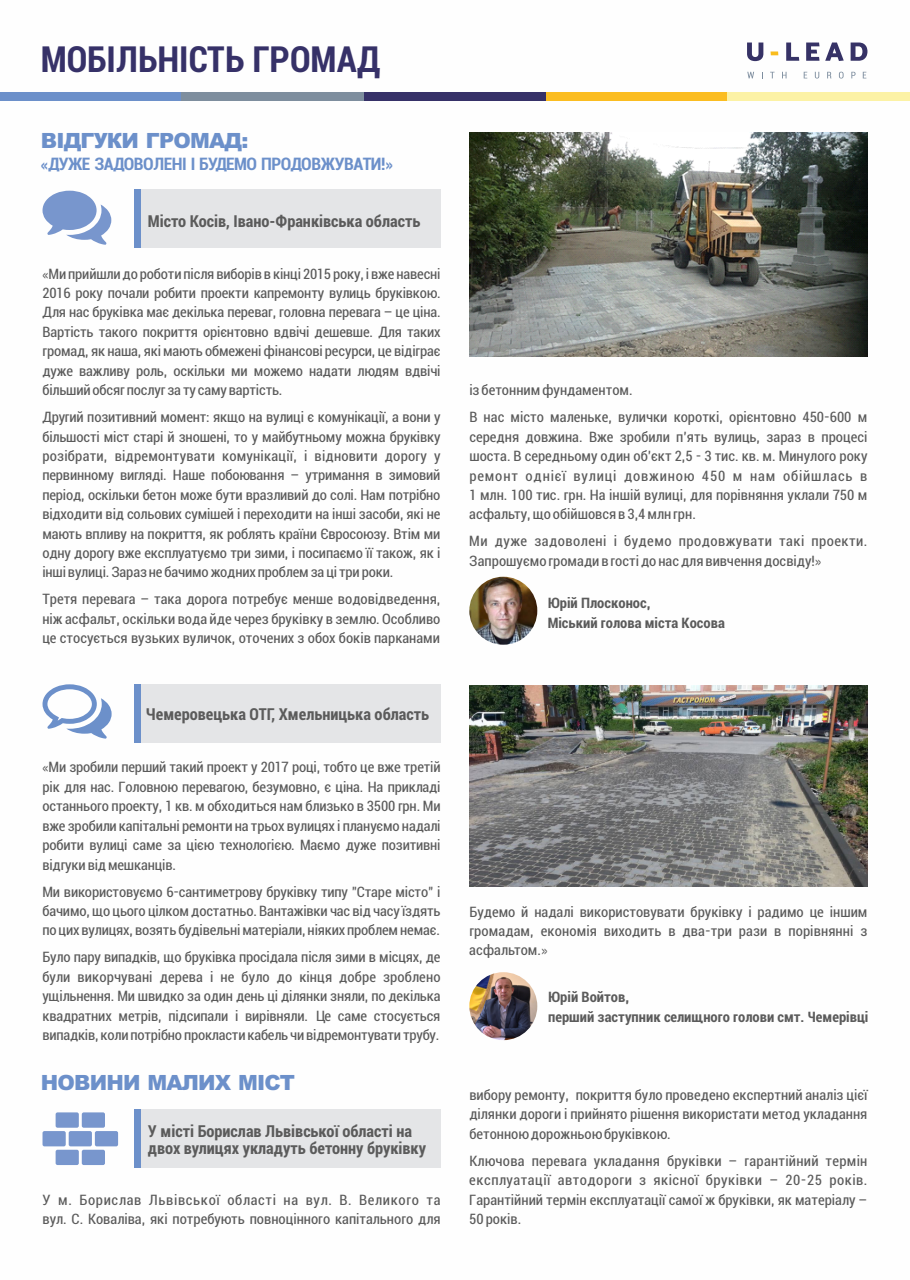
<style>
.page{position:relative;width:910px;height:1280px;background:#fff}
.page>*{position:absolute;margin:0;border:0;box-sizing:border-box;transform-origin:0 0}
.t1{font:700 36px "Roboto Condensed";color:#363168}
.t2{font:900 21px "Arial";letter-spacing:-.04em;color:#6c90ca}
.t3{font:700 condensed 18px "Roboto";letter-spacing:-.025em;color:#6c90ca}
.t4{font:700 16.5px/17.4px "Roboto Condensed";color:#5b5b5b}
.t5{font:condensed 15px/19.4px "Roboto";color:#5b5b5b;text-align:justify}
.t6{font:condensed 15px/19.4px "Roboto";letter-spacing:.02em;color:#5b5b5b}
.t7{font:700 condensed 15px/19.4px "Roboto";color:#5b5b5b}
</style>
<div class="page">
<svg style="left:770px;top:51px;width:8px;height:4px"></svg>
<svg style="left:747px;top:43px;width:16px;height:18px"></svg>
<svg style="left:786px;top:43px;width:13px;height:18px"></svg>
<svg style="left:806px;top:43px;width:13px;height:18px"></svg>
<svg style="left:825px;top:43px;width:19px;height:18px"></svg>
<svg style="left:851px;top:43px;width:16px;height:18px"></svg>
<svg style="left:747px;top:72px;width:7px;height:6px"></svg>
<svg style="left:770px;top:72px;width:4px;height:6px"></svg>
<svg style="left:782px;top:72px;width:4px;height:6px"></svg>
<svg style="left:804px;top:72px;width:3px;height:6px"></svg>
<svg style="left:815px;top:72px;width:4px;height:7px"></svg>
<svg style="left:827px;top:72px;width:4px;height:6px"></svg>
<svg style="left:839px;top:72px;width:5px;height:7px"></svg>
<svg style="left:851px;top:72px;width:4px;height:6px"></svg>
<svg style="left:863px;top:72px;width:3px;height:6px"></svg>
<div style="left:0;top:92px;width:182px;height:9px;background:#6c90ca"></div>
<div style="left:182px;top:92px;width:182px;height:9px;background:#7e8e9e"></div>
<div style="left:364px;top:92px;width:182px;height:9px;background:#363168"></div>
<div style="left:546px;top:92px;width:182px;height:9px;background:#fbbd21"></div>
<div style="left:728px;top:92px;width:182px;height:9px;background:#fcf2a5"></div>
<div style="left:141px;top:189px;width:300px;height:59px;background:#e4e5e7"></div>
<div style="left:134px;top:189px;width:7px;height:59px;background:#6c90ca"></div>
<svg style="left:43px;top:191px;width:68px;height:54px"></svg>
<img style="left:469px;top:133px;width:398px;height:224px">
<div style="left:141px;top:684px;width:300px;height:59px;background:#e4e5e7"></div>
<div style="left:134px;top:684px;width:7px;height:59px;background:#6c90ca"></div>
<svg style="left:43px;top:684px;width:69px;height:55px"></svg>
<svg style="left:43px;top:1112px;width:75px;height:53px"></svg>
<div style="left:141px;top:1109px;width:300px;height:59px;background:#e4e5e7"></div>
<div style="left:134px;top:1109px;width:7px;height:59px;background:#6c90ca"></div>
<img style="left:469px;top:577px;width:68px;height:68px;border-radius:50%">
<img style="left:469px;top:972px;width:68px;height:68px;border-radius:50%">
<img style="left:469px;top:685px;width:398px;height:201px">
<h1 class="t1" style="left:41px;top:34px;width:341px">МОБІЛЬНІСТЬ ГРОМАД</h1>
<h2 class="t2" style="left:41px;top:132px;width:209px">ВІДГУКИ ГРОМАД:</h2>
<p class="t3" style="left:41px;top:157px;width:353px">«ДУЖЕ ЗАДОВОЛЕНІ І БУДЕМО ПРОДОВЖУВАТИ!»</p>
<p class="t4" style="left:148px;top:212px;width:274px">Місто Косів, Івано-Франківська область</p>
<p class="t5" style="left:42px;top:265px;width:400px">«Ми прийшли до роботи після виборів в кінці 2015 року, і вже навесні 2016 року почали робити проекти капремонту вулиць бруківкою.<br>Для нас бруківка має декілька переваг, головна перевага – це ціна.<br>Вартість такого покриття орієнтовно вдвічі дешевше. Для таких громад, як наша, які мають обмежені фінансові ресурси, це відіграє дуже важливу роль, оскільки ми можемо надати людям вдвічі більший обсяг послуг за ту саму вартість.</p>
<p class="t5" style="left:42px;top:409px;width:400px">Другий позитивний момент: якщо на вулиці є комунікації, а вони у більшості міст старі й зношені, то у майбутньому можна бруківку розібрати, відремонтувати комунікації, і відновити дорогу у первинному вигляді. Наше побоювання – утримання в зимовий період, оскільки бетон може бути вразливий до солі. Нам потрібно відходити від сольових сумішей і переходити на інші засоби, які не мають впливу на покриття, як роблять країни Євросоюзу. Втім ми одну дорогу вже експлуатуємо три зими, і посипаємо її також, як і інші вулиці. Зараз не бачимо жодних проблем за ці три роки.</p>
<p class="t5" style="left:42px;top:591px;width:400px">Третя перевага – така дорога потребує менше водовідведення, ніж асфальт, оскільки вода йде через бруківку в землю. Особливо це стосується вузьких вуличок, оточених з обох боків парканами</p>
<p class="t4" style="left:146px;top:705px;width:285px">Чемеровецька ОТГ, Хмельницька область</p>
<p class="t5" style="left:42px;top:759px;width:400px">«Ми зробили перший такий проект у 2017 році, тобто це вже третій рік для нас. Головною перевагою, безумовно, є ціна. На прикладі останнього проекту, 1 кв. м обходиться нам близько в 3500 грн. Ми вже зробили капітальні ремонти на трьох вулицях і плануємо надалі робити вулиці саме за цією технологією. Маємо дуже позитивні відгуки від мешканців.</p>
<p class="t5" style="left:42px;top:883px;width:400px">Ми використовуємо 6-сантиметрову бруківку типу "Старе місто" і бачимо, що цього цілком достатньо. Вантажівки час від часу їздять по цих вулицях, возять будівельні матеріали, ніяких проблем немає.</p>
<p class="t5" style="left:42px;top:949px;width:400px">Було пару випадків, що бруківка просідала після зими в місцях, де були викорчувані дерева і не було до кінця добре зроблено ущільнення. Ми швидко за один день ці ділянки зняли, по декілька квадратних метрів, підсипали і вирівняли. Це саме стосується випадків, коли потрібно прокласти кабель чи відремонтувати трубу.</p>
<h2 class="t2" style="left:41px;top:1075px;width:256px">НОВИНИ МАЛИХ МІСТ</h2>
<p class="t4" style="left:148px;top:1121px;width:280px">У місті Борислав Львівської області на двох вулицях укладуть бетонну бруківку</p>
<p class="t5" style="left:43px;top:1191px;width:400px">У м. Борислав Львівської області на вул. В. Великого та вул. С. Коваліва, які потребують повноцінного капітального для</p>
<p class="t5" style="left:469px;top:378px;width:400px;line-height:27px">із бетонним фундаментом.<br>В нас місто маленьке, вулички короткі, орієнтовно 450-600 м</p>
<p class="t5" style="left:469px;top:428px;width:400px">середня довжина. Вже зробили п'ять вулиць, зараз в процесі шоста. В середньому один об'єкт 2,5 - 3 тис. кв. м. Минулого року ремонт однієї вулиці довжиною 450 м нам обійшлась в 1 млн. 100 тис. грн. На іншій вулиці, для порівняння уклали 750 м асфальту, що обійшовся в 3,4 млн грн.</p>
<p class="t6" style="left:469px;top:533px;width:400px">Ми дуже задоволені і будемо продовжувати такі проекти.<br>Запрошуємо громади в гості до нас для вивчення досвіду!»</p>
<p class="t7" style="left:548px;top:595px;width:179px">Юрій Плосконос,<br>Міський голова міста Косова</p>
<p class="t5" style="left:469px;top:903px;width:400px">Будемо й надалі використовувати бруківку і радимо це іншим громадам, економія виходить в два-три рази в порівнянні з асфальтом.»</p>
<p class="t7" style="left:548px;top:989px;width:322px">Юрій Войтов,<br>перший заступник селищного голови смт. Чемерівці</p>
<p class="t5" style="left:469px;top:1086px;width:400px">вибору ремонту, покриття було проведено експертний аналіз цієї ділянки дороги і прийнято рішення використати метод укладання бетонною дорожньою бруківкою.</p>
<p class="t5" style="left:469px;top:1152px;width:400px">Ключова перевага укладання бруківки – гарантійний термін експлуатації автодороги з якісної бруківки – 20-25 років.<br>Гарантійний термін експлуатації самої ж бруківки, як матеріалу – 50 років.</p>
</div>
